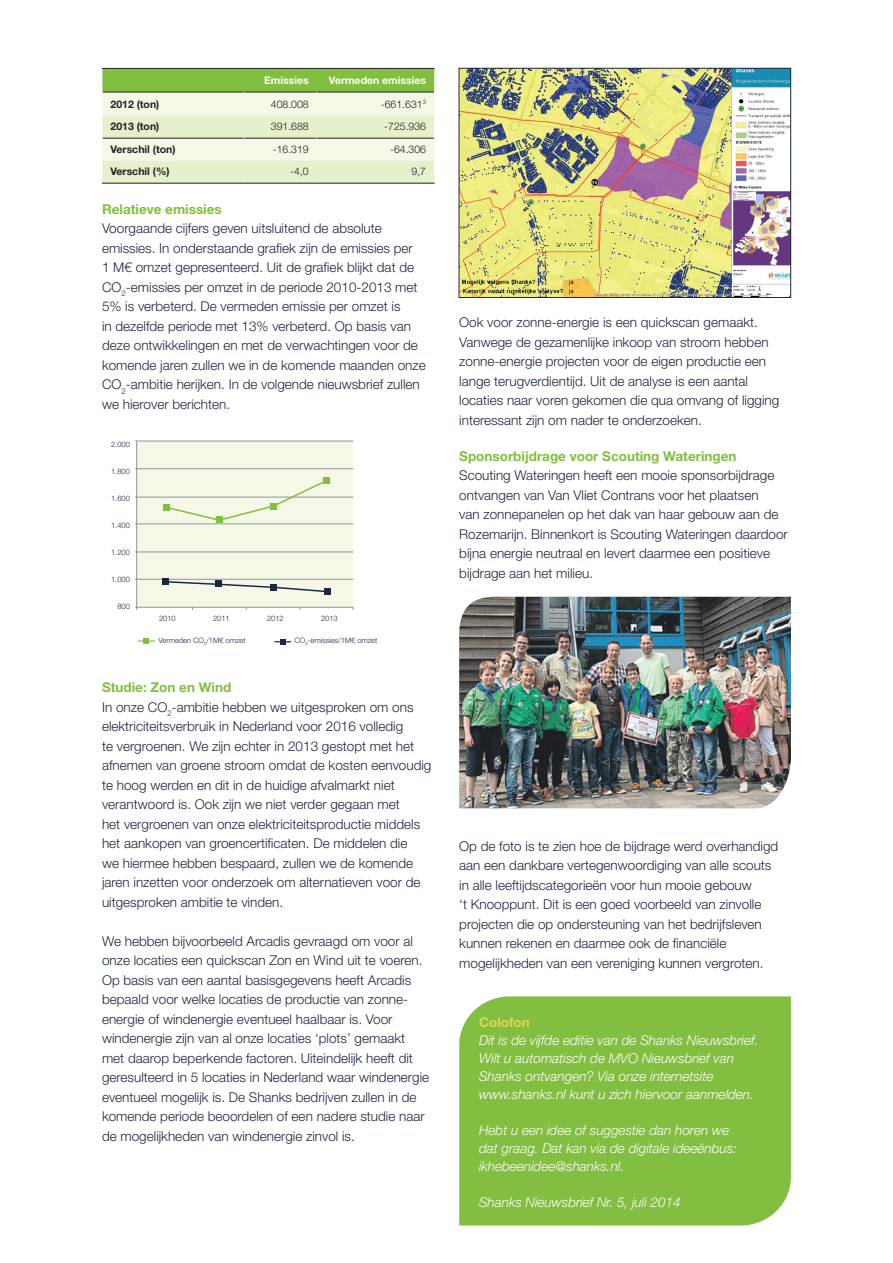
<style>
.page{position:relative;width:893px;height:1263px;background:#fff}
.page>*{position:absolute;margin:0;border:0;box-sizing:border-box;transform-origin:0 0}
.t1{font:300 13.5px/19.5px "Helvetica Neue LT Std";color:#1c2843}
.t2{font:italic 300 13.5px/18px "Helvetica Neue LT Std";color:#fff}
.t3{font:700 13.5px "Helvetica Neue LT Std";color:#82be40}
.t4{font:700 13.5px "Helvetica Neue LT Std";color:#e1d554}
.t5{font:300 10.5px "Helvetica Neue LT Std";color:#231f20}
.t6{font:700 10.5px "Helvetica Neue LT Std";color:#231f20}
.t7{font:700 10.5px "Helvetica Neue LT Std";color:#fff}
.t8{font:300 7.5px "Helvetica Neue LT Std";color:#1c2843}
.s1{font-weight:700;color:#82be40}
</style>
<div class="page">
<div style="left:459px;top:996px;width:332px;height:229px;background:#82be40"></div>
<svg style="left:102px;top:69px;width:332px;height:114px;background:#d5e7b8"></svg>
<hr style="left:103px;top:92px;width:141px;height:1px;background:#231f20">
<hr style="left:245px;top:92px;width:71px;height:1px;background:#231f20">
<hr style="left:317px;top:92px;width:117px;height:1px;background:#231f20">
<hr style="left:103px;top:138px;width:141px;height:1px;background:#231f20">
<hr style="left:245px;top:138px;width:71px;height:1px;background:#231f20">
<hr style="left:317px;top:138px;width:117px;height:1px;background:#231f20">
<hr style="left:102px;top:68px;width:142px;height:1px;background:#231f20">
<hr style="left:244px;top:68px;width:73px;height:1px;background:#231f20">
<hr style="left:317px;top:68px;width:118px;height:1px;background:#231f20">
<hr style="left:102px;top:183px;width:142px;height:1px;background:#231f20">
<hr style="left:244px;top:183px;width:73px;height:1px;background:#231f20">
<hr style="left:317px;top:183px;width:118px;height:1px;background:#231f20">
<img style="left:461px;top:70px;width:328px;height:226px">
<div style="left:459px;top:68px;width:332px;height:230px;border:1px solid #1c2843"></div>
<div style="left:136px;top:441px;width:217px;height:166px;background:#f4f8e7"></div>
<svg style="left:138px;top:638px;width:17px;height:6px"></svg>
<svg style="left:274px;top:639px;width:17px;height:5px"></svg>
<hr style="left:135px;top:441px;width:218px;height:1px;background:#939598">
<hr style="left:136px;top:441px;width:1px;height:169px;background:#939598">
<hr style="left:135px;top:468px;width:218px;height:1px;background:#939598">
<hr style="left:135px;top:497px;width:218px;height:1px;background:#939598">
<hr style="left:135px;top:523px;width:218px;height:1px;background:#939598">
<hr style="left:135px;top:552px;width:218px;height:1px;background:#939598">
<hr style="left:135px;top:579px;width:218px;height:1px;background:#939598">
<hr style="left:135px;top:607px;width:218px;height:1px;background:#939598">
<div style="left:163px;top:504px;width:7px;height:7px;background:#82be40"></div>
<div style="left:216px;top:516px;width:7px;height:7px;background:#82be40"></div>
<div style="left:323px;top:477px;width:7px;height:7px;background:#82be40"></div>
<div style="left:162px;top:578px;width:7px;height:7px;background:#1c2843"></div>
<svg style="left:164px;top:481px;width:165px;height:39px"></svg>
<svg style="left:169px;top:580px;width:161px;height:14px"></svg>
<img style="left:459px;top:597px;width:332px;height:211px">
<p class="t7" style="left:264px;top:74px;width:46px">Emissies</p>
<p class="t7" style="left:329px;top:74px;width:99px">Vermeden emissies</p>
<p class="t6" style="left:111px;top:98px;width:50px">2012 (ton)</p>
<p class="t5" style="left:271px;top:98px;width:39px">408.008</p>
<p class="t5" style="left:381px;top:98px;width:47px">-661.631<sup>3</sup></p>
<p class="t6" style="left:111px;top:120px;width:50px">2013 (ton)</p>
<p class="t5" style="left:271px;top:120px;width:39px">391.688</p>
<p class="t5" style="left:384px;top:120px;width:43px">-725.936</p>
<p class="t6" style="left:111px;top:143px;width:66px">Verschil (ton)</p>
<p class="t5" style="left:273px;top:143px;width:37px">-16.319</p>
<p class="t5" style="left:390px;top:143px;width:37px">-64.306</p>
<p class="t6" style="left:111px;top:165px;width:61px">Verschil (%)</p>
<p class="t5" style="left:290px;top:165px;width:20px">-4,0</p>
<p class="t5" style="left:412px;top:165px;width:16px">9,7</p>
<p class="t3" style="left:102px;top:200px;width:121px">Relatieve emissies</p>
<p class="t1" style="left:102px;top:218px;width:325px">Voorgaande cijfers geven uitsluitend de absolute emissies. In onderstaande grafiek zijn de emissies per<br>1 M€ omzet gepresenteerd. Uit de grafiek blijkt dat de CO<sub>2</sub>-emissies per omzet in de periode 2010-2013 met 5% is verbeterd. De vermeden emissie per omzet is<br>in dezelfde periode met 13% verbeterd. Op basis van deze ontwikkelingen en met de verwachtingen voor de komende jaren zullen we in de komende maanden onze CO<sub>2</sub>-ambitie herijken. In de volgende nieuwsbrief zullen we hierover berichten.</p>
<p class="t8" style="left:111px;top:440px;width:20px">2.000</p>
<p class="t8" style="left:111px;top:467px;width:20px">1.800</p>
<p class="t8" style="left:111px;top:494px;width:20px">1.600</p>
<p class="t8" style="left:111px;top:521px;width:20px">1.400</p>
<p class="t8" style="left:111px;top:548px;width:20px">1.200</p>
<p class="t8" style="left:111px;top:575px;width:20px">1.000</p>
<p class="t8" style="left:117px;top:602px;width:14px">800</p>
<p class="t8" style="left:159px;top:614px;width:18px">2010</p>
<p class="t8" style="left:213px;top:614px;width:18px">2011</p>
<p class="t8" style="left:267px;top:614px;width:18px">2012</p>
<p class="t8" style="left:321px;top:614px;width:18px">2013</p>
<p class="t8" style="left:295px;top:636px;width:84px">CO<sub>2</sub>-emissies/1M€ omzet</p>
<p class="t8" style="left:158px;top:636px;width:89px">Vermeden CO<sub>2</sub>/1M€ omzet</p>
<p class="t1" style="left:102px;top:677px;width:331px"><span class="s1">Studie: Zon en Wind<br></span>In onze CO<sub>2</sub>-ambitie hebben we uitgesproken om ons elektriciteitsverbruik in Nederland voor 2016 volledig<br>te vergroenen. We zijn echter in 2013 gestopt met het afnemen van groene stroom omdat de kosten eenvoudig te hoog werden en dit in de huidige afvalmarkt niet verantwoord is. Ook zijn we niet verder gegaan met<br>het vergroenen van onze elektriciteitsproductie middels het aankopen van groencertificaten. De middelen die<br>we hiermee hebben bespaard, zullen we de komende jaren inzetten voor onderzoek om alternatieven voor de uitgesproken ambitie te vinden.</p>
<p class="t1" style="left:102px;top:931px;width:329px">We hebben bijvoorbeeld Arcadis gevraagd om voor al onze locaties een quickscan Zon en Wind uit te voeren.<br>Op basis van een aantal basisgegevens heeft Arcadis bepaald voor welke locaties de productie van zonne&shy;energie of windenergie eventueel haalbaar is. Voor windenergie zijn van al onze locaties ‘plots’ gemaakt met daarop beperkende factoren. Uiteindelijk heeft dit geresulteerd in 5 locaties in Nederland waar windenergie eventueel mogelijk is. De Shanks bedrijven zullen in de komende periode beoordelen of een nadere studie naar de mogelijkheden van windenergie zinvol is.</p>
<p class="t1" style="left:459px;top:312px;width:322px">Ook voor zonne-energie is een quickscan gemaakt.<br>Vanwege de gezamenlijke inkoop van stroom hebben zonne-energie projecten voor de eigen productie een lange terugverdientijd. Uit de analyse is een aantal locaties naar voren gekomen die qua omvang of ligging interessant zijn om nader te onderzoeken.</p>
<p class="t3" style="left:459px;top:447px;width:279px">Sponsorbijdrage voor Scouting Wateringen</p>
<p class="t1" style="left:459px;top:465px;width:330px">Scouting Wateringen heeft een mooie sponsorbijdrage ontvangen van Van Vliet Contrans voor het plaatsen<br>van zonnepanelen op het dak van haar gebouw aan de Rozemarijn. Binnenkort is Scouting Wateringen daardoor bijna energie neutraal en levert daarmee een positieve bijdrage aan het milieu.</p>
<p class="t1" style="left:459px;top:836px;width:321px">Op de foto is te zien hoe de bijdrage werd overhandigd aan een dankbare vertegenwoordiging van alle scouts in alle leeftijdscategorieën voor hun mooie gebouw<br>‘t Knooppunt. Dit is een goed voorbeeld van zinvolle projecten die op ondersteuning van het bedrijfsleven kunnen rekenen en daarmee ook de financiële mogelijkheden van een vereniging kunnen vergroten.</p>
<p class="t4" style="left:479px;top:1014px;width:52px">Colofon</p>
<p class="t2" style="left:479px;top:1031px;width:281px">Dit is de vijfde editie van de Shanks Nieuwsbrief.<br>Wilt u automatisch de MVO Nieuwsbrief van Shanks ontvangen? Via onze internetsite www.shanks.nl kunt u zich hiervoor aanmelden.</p>
<p class="t2" style="left:479px;top:1121px;width:259px">Hebt u een idee of suggestie dan horen we dat graag. Dat kan via de digitale ideeënbus: ikhebeenidee@shanks.nl.</p>
<p class="t2" style="left:479px;top:1193px;width:203px">Shanks Nieuwsbrief Nr. 5, juli 2014</p>
</div>
